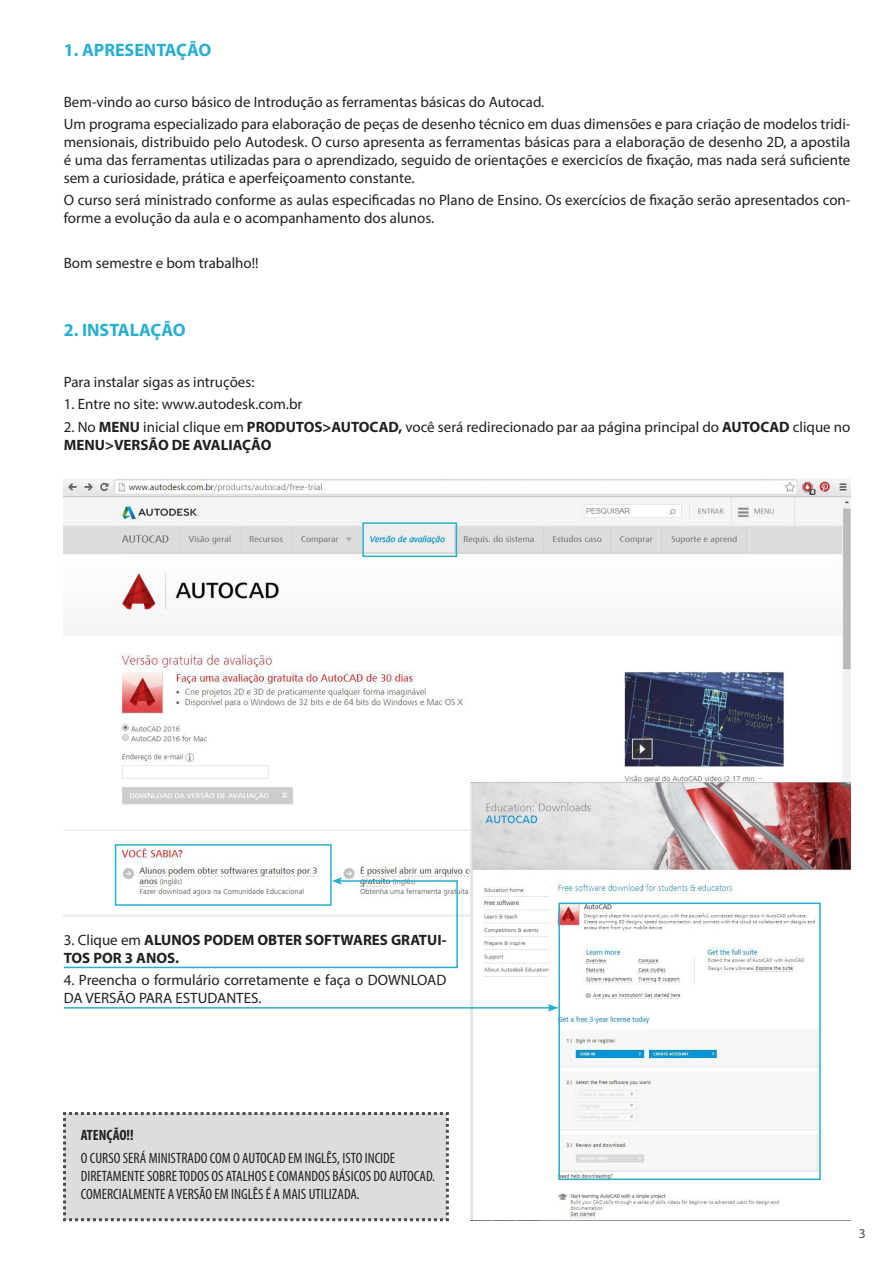
<style>
.page{position:relative;width:893px;height:1263px;background:#fff}
.page>*{position:absolute;margin:0;border:0;box-sizing:border-box;transform-origin:0 0}
.t1{font:700 18px "Myriad Pro";color:#28afcd}
.t2{font:15px/18px "Myriad Pro";color:#231f20}
.t3{font:condensed 15px/18px "Myriad Pro";color:#231f20}
.t4{font:700 15px/18px "Myriad Pro";color:#231f20}
.t5{font:700 condensed 15px "Myriad Pro";color:#231f20}
.t6{font:13.5px "Myriad Pro";color:#4b4c4d}
.s1{font-weight:700}
.s2{font-weight:400}
</style>
<div class="page">
<img style="left:64px;top:478px;width:786px;height:438px">
<img style="left:471px;top:782px;width:379px;height:438px">
<svg style="left:63px;top:877px;width:396px;height:92px"></svg>
<div style="left:115px;top:844px;width:217px;height:62px;border:2px solid #28afcd"></div>
<div style="left:558px;top:902px;width:263px;height:278px;border:2px solid #28afcd"></div>
<div style="left:362px;top:522px;width:95px;height:35px;border:2px solid #28afcd"></div>
<hr style="left:64px;top:1007px;width:486px;height:1px;background:#28afcd">
<svg style="left:548px;top:1004px;width:10px;height:8px"></svg>
<div style="left:63px;top:1112px;width:386px;height:110px;background:#dcdddf"></div>
<p class="t1" style="left:64px;top:38px;width:149px">1. APRESENTAÇÃO</p>
<p class="t2" style="left:64px;top:91px;width:788px;line-height:22.2px">Bem-vindo ao curso básico de Introdução as ferramentas básicas do Autocad.<br>Um programa especializado para elaboração de peças de desenho técnico em duas dimensões e para criação de modelos tridi-</p>
<p class="t2" style="left:64px;top:133px;width:788px;text-align:justify">mensionais, distribuido pelo Autodesk. O curso apresenta as ferramentas básicas para a elaboração de desenho 2D, a apostila é uma das ferramentas utilizadas para o aprendizado, seguido de orientações e exercicíos de fixação, mas nada será suficiente sem a curiosidade, prática e aperfeiçoamento constante.</p>
<p class="t2" style="left:64px;top:191px;width:788px">O curso será ministrado conforme as aulas especificadas no Plano de Ensino. Os exercícios de fixação serão apresentados con&shy;forme a evolução da aula e o acompanhamento dos alunos.</p>
<p class="t2" style="left:64px;top:254px;width:196px">Bom semestre e bom trabalho!!</p>
<p class="t1" style="left:64px;top:318px;width:123px">2. INSTALAÇÃO</p>
<p class="t2" style="left:64px;top:373px;width:192px">Para instalar sigas as intruções:</p>
<p class="t2" style="left:64px;top:395px;width:240px">1. Entre no site: www.autodesk.com.br</p>
<p class="t2" style="left:64px;top:417px;width:788px">2. No <span class="s1">MENU</span> inicial clique em <span class="s1">PRODUTOS&gt;AUTOCAD,</span> você será redirecionado par aa página principal do <span class="s1">AUTOCAD</span> clique no<br><span class="s1">MENU&gt;VERSÃO DE AVALIAÇÃO</span></p>
<p class="t4" style="left:64px;top:930px;width:384px"><span class="s2">3. Clique em</span> ALUNOS PODEM OBTER SOFTWARES GRATUI-<br>TOS POR 3 ANOS.</p>
<p class="t2" style="left:64px;top:971px;width:384px">4. Preencha o formulário corretamente e faça o DOWNLOAD<br>DA VERSÃO PARA ESTUDANTES.</p>
<p class="t5" style="left:81px;top:1126px;width:54px">ATENÇÃO!!</p>
<p class="t3" style="left:81px;top:1148px;width:356px">O CURSO SERÁ MINISTRADO COM O AUTOCAD EM INGLÊS, ISTO INCIDE<br>DIRETAMENTE SOBRE TODOS OS ATALHOS E COMANDOS BÁSICOS DO AUTOCAD.<br>COMERCIALMENTE A VERSÃO EM INGLÊS É A MAIS UTILIZADA.</p>
<p class="t6" style="left:859px;top:1225px;width:8px">3</p>
</div>
